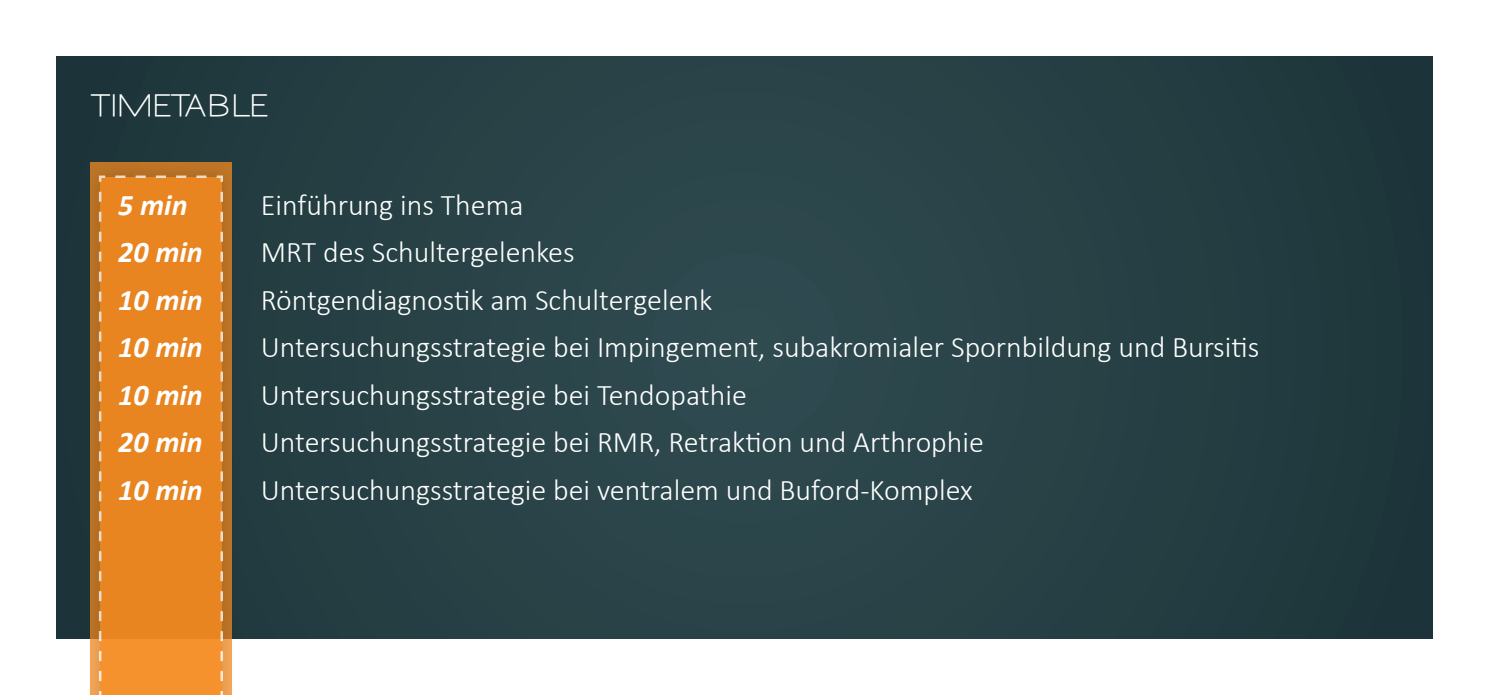
<style>
.page{position:relative;width:1489px;height:695px;background:#fff}
.page>*{position:absolute;margin:0;border:0;box-sizing:border-box;transform-origin:0 0}
.t1{font:300 30px "Calibri";color:#fff}
.t2{font:italic 700 30px "Calibri";color:#fff}
.t3{font:600 30px "Sansumi";letter-spacing:-.08em;color:#fff}
</style>
<div class="page">
<div style="left:57px;top:57px;width:1374px;height:581px;background:#274145"></div>
<div style="left:84px;top:160px;width:154px;height:534px;background:#231f20;opacity:.25"></div>
<svg style="left:98px;top:174px;width:126px;height:520px;background:#e88826"></svg>
<p class="t3" style="left:90px;top:90px;width:181px">TIMETABLE</p>
<p class="t2" style="left:118px;top:183px;width:71px">5 min</p>
<p class="t1" style="left:261px;top:186px;width:264px">Einführung ins Thema</p>
<p class="t2" style="left:118px;top:231px;width:86px">20 min</p>
<p class="t1" style="left:261px;top:233px;width:315px">MRT des Schultergelenkes</p>
<p class="t2" style="left:118px;top:278px;width:86px">10 min</p>
<p class="t1" style="left:261px;top:281px;width:453px">Röntgendiagnostik am Schultergelenk</p>
<p class="t2" style="left:118px;top:326px;width:86px">10 min</p>
<p class="t1" style="left:261px;top:328px;width:1000px">Untersuchungsstrategie bei Impingement, subakromialer Spornbildung und Bursitis</p>
<p class="t2" style="left:118px;top:373px;width:86px">10 min</p>
<p class="t1" style="left:261px;top:376px;width:487px">Untersuchungsstrategie bei Tendopathie</p>
<p class="t2" style="left:118px;top:421px;width:86px">20 min</p>
<p class="t1" style="left:261px;top:423px;width:724px">Untersuchungsstrategie bei RMR, Retraktion und Arthrophie</p>
<p class="t2" style="left:118px;top:468px;width:86px">10 min</p>
<p class="t1" style="left:261px;top:471px;width:713px">Untersuchungsstrategie bei ventralem und Buford-Komplex</p>
</div>
